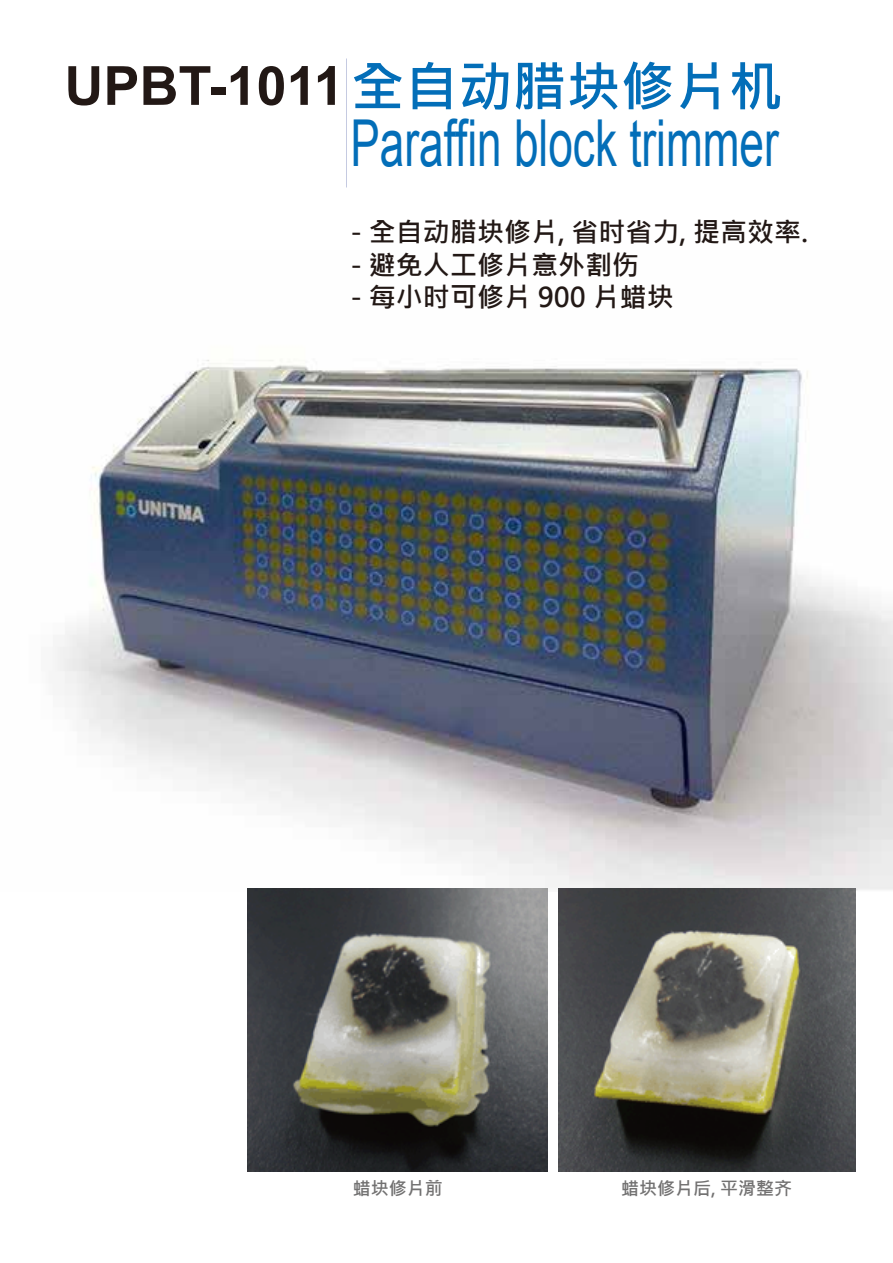
<style>
.page{position:relative;width:893px;height:1263px;background:#fff}
.page>*{position:absolute;margin:0;border:0;box-sizing:border-box;transform-origin:0 0}
.t1{font:64.8px "Arial";color:#036eb8;scale:.68 1}
.t2{font:700 54px "Arial";color:#221815}
.t3{font:700 27px "Microsoft Jheng Hei";color:#221815}
.t4{font:700 18px "Microsoft Jheng Hei";color:#727171}
.s1{font-family:"Microsoft Jheng Hei";color:#036eb8}
</style>
<div class="page">
<img style="left:55px;top:360px;width:838px;height:531px">
<img style="left:248px;top:889px;width:300px;height:282px">
<img style="left:558px;top:889px;width:297px;height:282px">
<h2 class="t2" style="left:65px;top:50px;width:719px">UPBT-1011<span class="s1">全自动腊块修片机</span></h2>
<h1 class="t1" style="left:350px;top:101px;width:631px">Paraffin block trimmer</h1>
<p class="t3" style="left:350px;top:215px;width:459px">- 全自动腊块修片, 省时省力, 提高效率.</p>
<p class="t3" style="left:350px;top:248px;width:290px">- 避免人工修片意外割伤</p>
<p class="t3" style="left:350px;top:280px;width:325px">- 每小时可修片 900 片蜡块</p>
<p class="t4" style="left:353px;top:1177px;width:92px">蜡块修片前</p>
<p class="t4" style="left:621px;top:1177px;width:173px">蜡块修片后, 平滑整齐</p>
</div>
